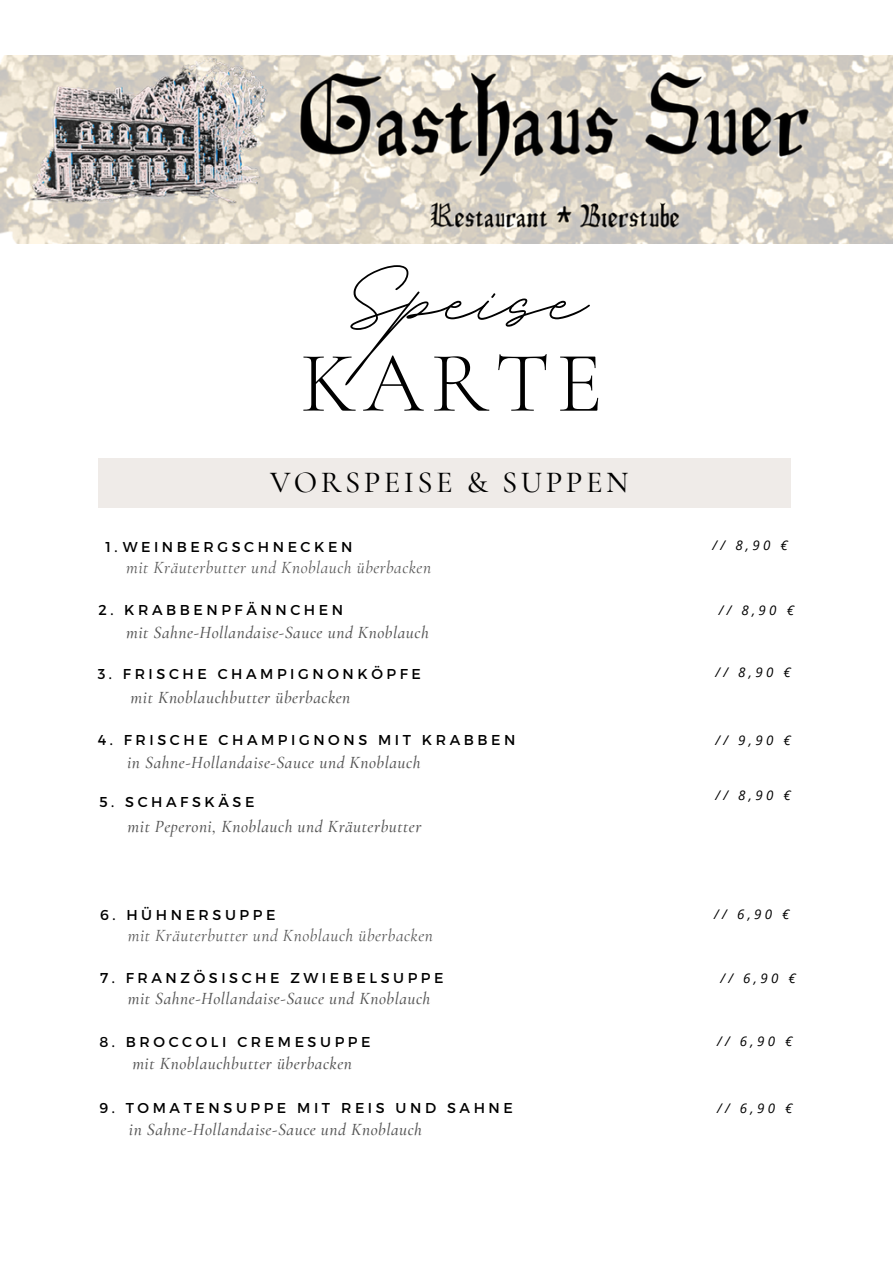
<style>
.page{position:relative;width:893px;height:1264px;background:#fff}
.page>*{position:absolute;margin:0;border:0;box-sizing:border-box;transform-origin:0 0}
.t1{font:162.45px "BD Script";color:#000}
.t2{font:300 86.55px "Cormorant Garamond";letter-spacing:.08em;color:#000}
.t3{font:500 30.6px "Cormorant Garamond";letter-spacing:.11em;color:#000}
.t4{font:italic 500 17.25px "Cormorant Garamond";letter-spacing:.03em;color:#545454}
.t5{font:italic 17.25px "Cormorant Garamond";letter-spacing:.03em;color:#545454}
.t6{font:14.25px "Montserrat";letter-spacing:.25em;color:#000}
.t7{font:italic 13.35px "Open Sans";letter-spacing:.25em;color:#000}
</style>
<div class="page">
<div style="left:98px;top:459px;width:692px;height:49px;background:#efebe8"></div>
<img style="left:0;top:55px;width:892px;height:188px">
<p class="t1" style="left:345px;top:191px;width:241px">Speise</p>
<p class="t2" style="left:300px;top:331px;width:304px">KARTE</p>
<p class="t3" style="left:270px;top:464px;width:360px">VORSPEISE &amp; SUPPEN</p>
<p class="t6" style="left:105px;top:537px;width:248px">1.WEINBERGSCHNECKEN</p>
<p class="t5" style="left:126px;top:557px;width:306px">mit Kräuterbutter und Knoblauch überbacken</p>
<p class="t6" style="left:98px;top:601px;width:246px">2. KRABBENPFÄNNCHEN</p>
<p class="t4" style="left:126px;top:621px;width:304px">mit Sahne-Hollandaise-Sauce und Knoblauch</p>
<p class="t6" style="left:98px;top:664px;width:325px">3. FRISCHE CHAMPIGNONKÖPFE</p>
<p class="t4" style="left:131px;top:687px;width:221px">mit Knoblauchbutter überbacken</p>
<p class="t6" style="left:98px;top:731px;width:419px">4. FRISCHE CHAMPIGNONS MIT KRABBEN</p>
<p class="t4" style="left:127px;top:752px;width:295px">in Sahne-Hollandaise-Sauce und Knoblauch</p>
<p class="t6" style="left:99px;top:792px;width:157px">5. SCHAFSKÄSE</p>
<p class="t4" style="left:128px;top:815px;width:295px">mit Peperoni, Knoblauch und Kräuterbutter</p>
<p class="t6" style="left:100px;top:905px;width:177px">6. HÜHNERSUPPE</p>
<p class="t5" style="left:128px;top:925px;width:306px">mit Kräuterbutter und Knoblauch überbacken</p>
<p class="t6" style="left:100px;top:968px;width:345px">7. FRANZÖSISCHE ZWIEBELSUPPE</p>
<p class="t4" style="left:128px;top:988px;width:304px">mit Sahne-Hollandaise-Sauce und Knoblauch</p>
<p class="t6" style="left:99px;top:1032px;width:272px">8. BROCCOLI CREMESUPPE</p>
<p class="t4" style="left:132px;top:1053px;width:221px">mit Knoblauchbutter überbacken</p>
<p class="t6" style="left:99px;top:1098px;width:415px">9. TOMATENSUPPE MIT REIS UND SAHNE</p>
<p class="t4" style="left:129px;top:1118px;width:295px">in Sahne-Hollandaise-Sauce und Knoblauch</p>
<p class="t7" style="left:712px;top:536px;width:77px">// 8,90 €</p>
<p class="t7" style="left:718px;top:600px;width:77px">// 8,90 €</p>
<p class="t7" style="left:715px;top:663px;width:77px">// 8,90 €</p>
<p class="t7" style="left:715px;top:730px;width:77px">// 9,90 €</p>
<p class="t7" style="left:715px;top:785px;width:77px">// 8,90 €</p>
<p class="t7" style="left:714px;top:904px;width:77px">// 6,90 €</p>
<p class="t7" style="left:720px;top:968px;width:77px">// 6,90 €</p>
<p class="t7" style="left:717px;top:1031px;width:77px">// 6,90 €</p>
<p class="t7" style="left:717px;top:1098px;width:77px">// 6,90 €</p>
</div>
